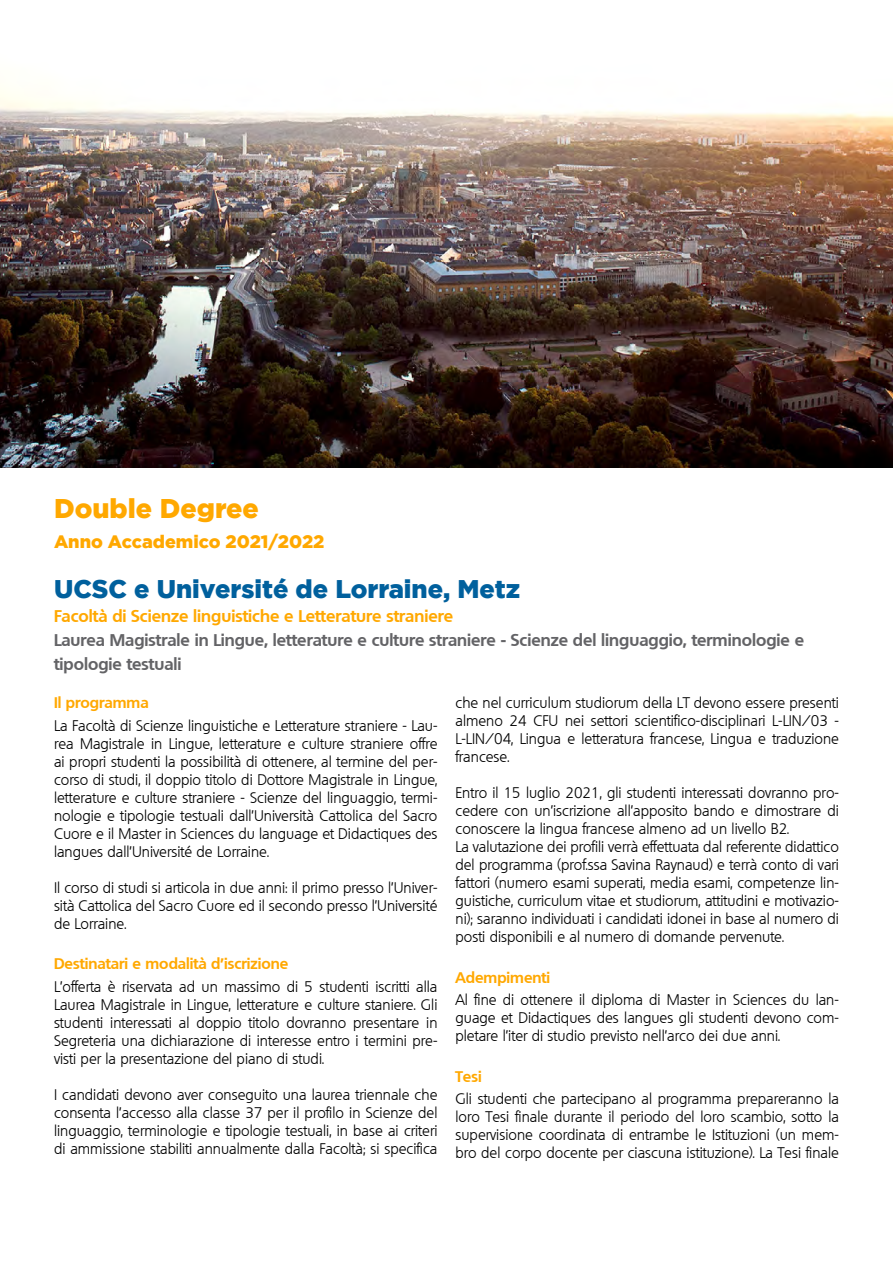
<style>
.page{position:relative;width:893px;height:1263px;background:#fff}
.page>*{position:absolute;margin:0;border:0;box-sizing:border-box;transform-origin:0 0}
.t1{font:900 27px "Gotham";color:#ffa800}
.t2{font:900 25.5px "Gotham";color:#00609d}
.t3{font:900 18px "Gotham";color:#ffa800}
.t4{font:700 16.5px/24px "Quebec";color:#636366}
.t5{font:700 16.5px "Quebec";color:#ffa800}
.t6{font:300 15px/18px "Quebec";color:#000;text-align:justify}
.t7{font:700 15px "Quebec";color:#ffa800}
</style>
<div class="page">
<img style="left:0;top:86px;width:893px;height:382px">
<h1 class="t1" style="left:54px;top:493px;width:206px">Double Degree</h1>
<p class="t3" style="left:54px;top:531px;width:272px">Anno Accademico 2021/2022</p>
<h2 class="t2" style="left:54px;top:574px;width:468px">UCSC e Université de Lorraine, Metz</h2>
<p class="t5" style="left:54px;top:605px;width:401px">Facoltà di Scienze linguistiche e Letterature straniere</p>
<p class="t4" style="left:54px;top:627px;width:752px">Laurea Magistrale in Lingue, letterature e culture straniere - Scienze del linguaggio, terminologie e tipologie testuali</p>
<p class="t7" style="left:54px;top:693px;width:96px">Il programma</p>
<p class="t6" style="left:54px;top:717px;width:385px">La Facoltà di Scienze linguistiche e Letterature straniere - Lau&shy;rea Magistrale in Lingue, letterature e culture straniere offre ai propri studenti la possibilità di ottenere, al termine del per&shy;corso di studi, il doppio titolo di Dottore Magistrale in Lingue, letterature e culture straniere - Scienze del linguaggio, termi&shy;nologie e tipologie testuali dall’Università Cattolica del Sacro Cuore e il Master in Sciences du language et Didactiques des langues dall’Université de Lorraine.</p>
<p class="t6" style="left:54px;top:879px;width:385px">Il corso di studi si articola in due anni: il primo presso l’Univer&shy;sità Cattolica del Sacro Cuore ed il secondo presso l’Université de Lorraine.</p>
<p class="t7" style="left:54px;top:954px;width:236px">Destinatari e modalità d’iscrizione</p>
<p class="t6" style="left:54px;top:978px;width:385px">L’offerta è riservata ad un massimo di 5 studenti iscritti alla Laurea Magistrale in Lingue, letterature e culture staniere. Gli studenti interessati al doppio titolo dovranno presentare in Segreteria una dichiarazione di interesse entro i termini pre&shy;visti per la presentazione del piano di studi.</p>
<p class="t6" style="left:54px;top:1086px;width:385px">I candidati devono aver conseguito una laurea triennale che consenta l’accesso alla classe 37 per il profilo in Scienze del linguaggio, terminologie e tipologie testuali, in base ai criteri di ammissione stabiliti annualmente dalla Facoltà; si specifica</p>
<p class="t6" style="left:455px;top:694px;width:385px">che nel curriculum studiorum della LT devono essere presenti almeno 24 CFU nei settori scientifico-disciplinari L-LIN/03 - L-LIN/04, Lingua e letteratura francese, Lingua e traduzione francese.</p>
<p class="t6" style="left:455px;top:784px;width:385px;text-align:left">Entro il 15 luglio 2021, gli studenti interessati dovranno pro&shy;cedere con un’iscrizione all’apposito bando e dimostrare di conoscere la lingua francese almeno ad un livello B2.<br>La valutazione dei profili verrà effettuata dal referente didattico del programma (prof.ssa Savina Raynaud) e terrà conto di vari fattori (numero esami superati, media esami, competenze lin&shy;guistiche, curriculum vitae et studiorum, attitudini e motivazio&shy;ni); saranno individuati i candidati idonei in base al numero di posti disponibili e al numero di domande pervenute.</p>
<p class="t7" style="left:455px;top:967px;width:96px">Adempimenti</p>
<p class="t6" style="left:455px;top:991px;width:385px">Al fine di ottenere il diploma di Master in Sciences du lan&shy;guage et Didactiques des langues gli studenti devono com&shy;pletare l’iter di studio previsto nell’arco dei due anni.</p>
<p class="t7" style="left:455px;top:1066px;width:28px">Tesi</p>
<p class="t6" style="left:455px;top:1090px;width:385px">Gli studenti che partecipano al programma prepareranno la loro Tesi finale durante il periodo del loro scambio, sotto la supervisione coordinata di entrambe le Istituzioni (un mem&shy;bro del corpo docente per ciascuna istituzione). La Tesi finale</p>
</div>
